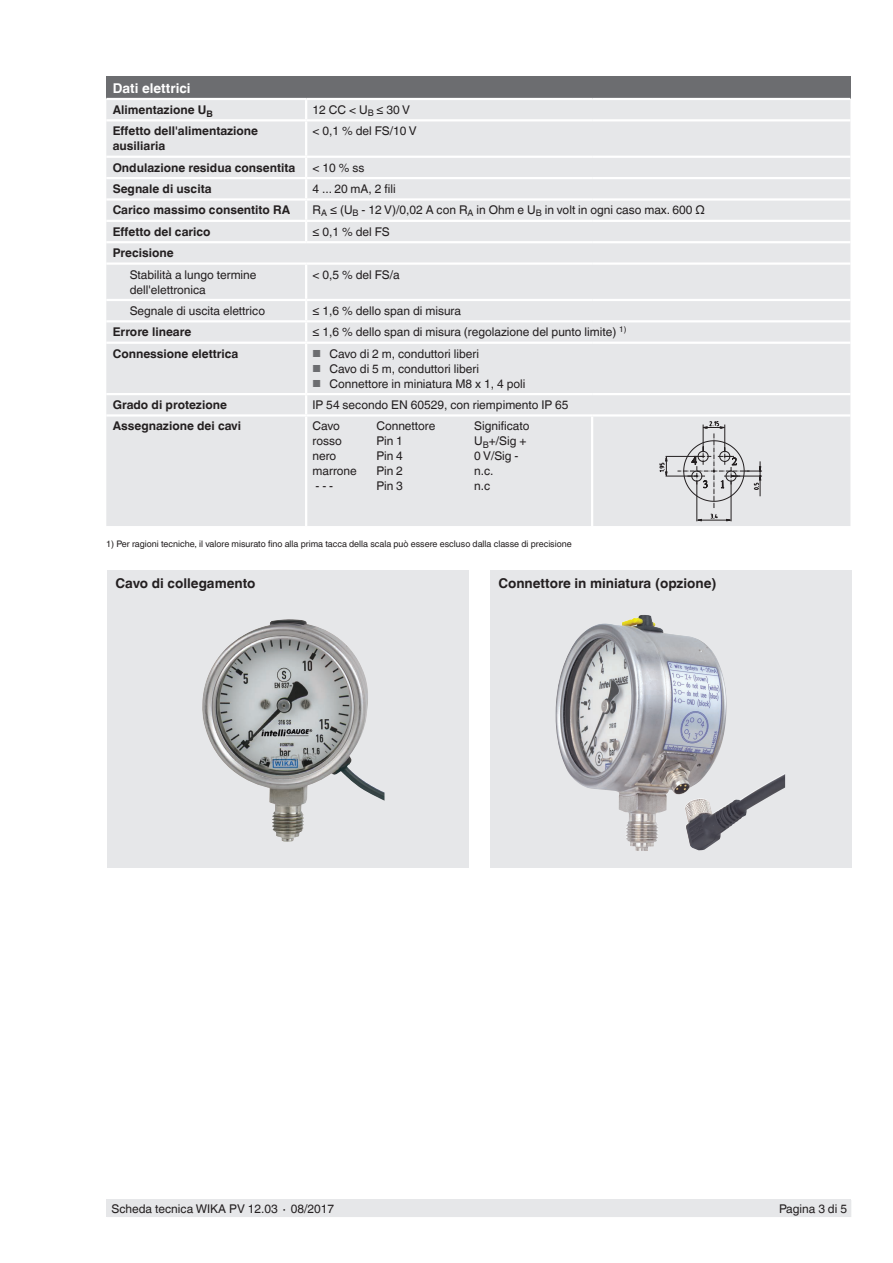
<style>
.page{position:relative;width:893px;height:1263px;background:#fff}
.page>*{position:absolute;margin:0;border:0;box-sizing:border-box;transform-origin:0 0}
.t1{font:700 13.5px "Helvetica World";color:#231f20}
.t2{font:700 13.5px "Helvetica World";color:#fff}
.t3{font:12px/15px "Helvetica World";color:#231f20}
.t4{font:700 12px/15px "Helvetica World";color:#231f20}
.t5{font:9px "Helvetica World";color:#231f20}
.s1{font-size:10.2px;color:#6c6d70}
</style>
<div class="page">
<div style="left:106px;top:1199px;width:744px;height:18px;background:#e6e7e9"></div>
<div style="left:107px;top:570px;width:362px;height:297px;background:#e6e7e9"></div>
<div style="left:490px;top:570px;width:361px;height:297px;background:#e6e7e9"></div>
<img style="left:202px;top:619px;width:182px;height:223px">
<div style="left:106px;top:77px;width:744px;height:22px;background:#6c6d70"></div>
<div style="left:106px;top:100px;width:744px;height:426px;background:#e6e7e9"></div>
<svg style="left:305px;top:100px;width:2px;height:19px"></svg>
<hr style="left:106px;top:119px;width:200px;height:2px;background:#fff">
<hr style="left:306px;top:119px;width:286px;height:2px;background:#fff">
<hr style="left:305px;top:121px;width:2px;height:35px;background:#fff">
<hr style="left:592px;top:119px;width:258px;height:2px;background:#fff">
<hr style="left:106px;top:156px;width:200px;height:2px;background:#fff">
<hr style="left:306px;top:156px;width:286px;height:2px;background:#fff">
<hr style="left:592px;top:156px;width:258px;height:2px;background:#fff">
<hr style="left:106px;top:177px;width:200px;height:2px;background:#fff">
<hr style="left:306px;top:177px;width:286px;height:2px;background:#fff">
<hr style="left:592px;top:177px;width:258px;height:2px;background:#fff">
<hr style="left:106px;top:198px;width:200px;height:3px;background:#fff">
<hr style="left:306px;top:198px;width:286px;height:3px;background:#fff">
<hr style="left:592px;top:198px;width:258px;height:3px;background:#fff">
<hr style="left:106px;top:220px;width:200px;height:2px;background:#fff">
<hr style="left:306px;top:220px;width:286px;height:2px;background:#fff">
<svg style="left:305px;top:158px;width:2px;height:83px"></svg>
<hr style="left:592px;top:220px;width:258px;height:2px;background:#fff">
<hr style="left:305px;top:265px;width:2px;height:34px;background:#fff">
<hr style="left:106px;top:299px;width:200px;height:2px;background:#fff">
<hr style="left:306px;top:299px;width:286px;height:2px;background:#fff">
<svg style="left:305px;top:301px;width:2px;height:19px"></svg>
<hr style="left:592px;top:299px;width:258px;height:2px;background:#fff">
<hr style="left:106px;top:320px;width:200px;height:2px;background:#fff">
<hr style="left:306px;top:320px;width:286px;height:2px;background:#fff">
<hr style="left:305px;top:322px;width:2px;height:20px;background:#fff">
<hr style="left:592px;top:320px;width:258px;height:2px;background:#fff">
<hr style="left:106px;top:342px;width:200px;height:2px;background:#fff">
<hr style="left:306px;top:342px;width:286px;height:2px;background:#fff">
<hr style="left:305px;top:344px;width:2px;height:49px;background:#fff">
<hr style="left:592px;top:342px;width:258px;height:2px;background:#fff">
<hr style="left:106px;top:393px;width:200px;height:2px;background:#fff">
<hr style="left:306px;top:393px;width:286px;height:2px;background:#fff">
<svg style="left:305px;top:395px;width:2px;height:19px"></svg>
<hr style="left:592px;top:393px;width:258px;height:2px;background:#fff">
<hr style="left:106px;top:414px;width:200px;height:3px;background:#fff">
<hr style="left:306px;top:414px;width:286px;height:3px;background:#fff">
<hr style="left:305px;top:417px;width:2px;height:109px;background:#fff">
<hr style="left:592px;top:414px;width:258px;height:3px;background:#fff">
<hr style="left:591px;top:417px;width:2px;height:109px;background:#fff">
<hr style="left:106px;top:98px;width:200px;height:2px;background:#fff">
<hr style="left:306px;top:98px;width:286px;height:2px;background:#fff">
<hr style="left:592px;top:98px;width:258px;height:2px;background:#fff">
<hr style="left:106px;top:241px;width:200px;height:2px;background:#fff">
<hr style="left:306px;top:241px;width:286px;height:2px;background:#fff">
<hr style="left:592px;top:241px;width:258px;height:2px;background:#fff">
<hr style="left:106px;top:262px;width:200px;height:3px;background:#fff">
<hr style="left:306px;top:262px;width:286px;height:3px;background:#fff">
<hr style="left:592px;top:262px;width:258px;height:3px;background:#fff">
<svg style="left:659px;top:422px;width:104px;height:100px;background:#d2d2d4"></svg>
<img style="left:555px;top:615px;width:215px;height:236px">
<p class="t2" style="left:113px;top:80px;width:80px">Dati elettrici</p>
<p class="t4" style="left:113px;top:102px;width:102px">Alimentazione U<sub>B</sub></p>
<p class="t3" style="left:313px;top:102px;width:99px">12 CC &lt; U<sub>B</sub> ≤ 30 V</p>
<p class="t4" style="left:113px;top:124px;width:147px">Effetto dell'alimentazione ausiliaria</p>
<p class="t3" style="left:313px;top:124px;width:106px">&lt; 0,1 % del FS/10 V</p>
<p class="t4" style="left:113px;top:160px;width:184px">Ondulazione residua consentita</p>
<p class="t3" style="left:313px;top:160px;width:53px">&lt; 10 % ss</p>
<p class="t4" style="left:113px;top:181px;width:100px">Segnale di uscita</p>
<p class="t3" style="left:313px;top:181px;width:85px">4 ... 20 mA, 2 fili</p>
<p class="t4" style="left:113px;top:203px;width:179px">Carico massimo consentito RA</p>
<p class="t3" style="left:313px;top:203px;width:394px">R<sub>A</sub> ≤ (U<sub>B</sub> - 12 V)/0,02 A con R<sub>A</sub> in Ohm e U<sub>B</sub> in volt in ogni caso max. 600 Ω</p>
<p class="t4" style="left:113px;top:224px;width:99px">Effetto del carico</p>
<p class="t3" style="left:313px;top:224px;width:79px">≤ 0,1 % del FS</p>
<p class="t4" style="left:113px;top:246px;width:63px">Precisione</p>
<p class="t3" style="left:130px;top:267px;width:128px">Stabilità a lungo termine dell'elettronica</p>
<p class="t3" style="left:313px;top:267px;width:89px">&lt; 0,5 % del FS/a</p>
<p class="t3" style="left:130px;top:303px;width:137px">Segnale di uscita elettrico</p>
<p class="t3" style="left:313px;top:303px;width:150px">≤ 1,6 % dello span di misura</p>
<p class="t4" style="left:113px;top:325px;width:80px">Errore lineare</p>
<p class="t3" style="left:313px;top:325px;width:315px">≤ 1,6 % dello span di misura (regolazione del punto limite) <sup>1)</sup></p>
<p class="t4" style="left:113px;top:346px;width:127px">Connessione elettrica</p>
<p class="t3" style="left:313px;top:346px;width:168px"><span class="s1">■</span> Cavo di 2 m, conduttori liberi</p>
<p class="t3" style="left:313px;top:361px;width:168px"><span class="s1">■</span> Cavo di 5 m, conduttori liberi</p>
<p class="t3" style="left:313px;top:376px;width:214px"><span class="s1">■</span> Connettore in miniatura M8 x 1, 4 poli</p>
<p class="t4" style="left:113px;top:397px;width:116px">Grado di protezione</p>
<p class="t3" style="left:313px;top:397px;width:258px">IP 54 secondo EN 60529, con riempimento IP 65</p>
<p class="t4" style="left:113px;top:419px;width:130px">Assegnazione dei cavi</p>
<p class="t3" style="left:313px;top:419px;width:29px">Cavo</p>
<p class="t3" style="left:376px;top:419px;width:61px">Connettore</p>
<p class="t3" style="left:474px;top:419px;width:57px">Significato</p>
<p class="t3" style="left:313px;top:434px;width:31px">rosso</p>
<p class="t3" style="left:376px;top:434px;width:28px">Pin 1</p>
<p class="t3" style="left:474px;top:434px;width:54px">U<sub>B</sub>+/Sig +</p>
<p class="t3" style="left:313px;top:449px;width:25px">nero</p>
<p class="t3" style="left:376px;top:449px;width:28px">Pin 4</p>
<p class="t3" style="left:474px;top:449px;width:46px">0 V/Sig -</p>
<p class="t3" style="left:313px;top:464px;width:46px">marrone</p>
<p class="t3" style="left:376px;top:464px;width:28px">Pin 2</p>
<p class="t3" style="left:474px;top:464px;width:21px">n.c.</p>
<p class="t3" style="left:315px;top:479px;width:19px">- - -</p>
<p class="t3" style="left:376px;top:479px;width:28px">Pin 3</p>
<p class="t3" style="left:474px;top:479px;width:18px">n.c</p>
<p class="t5" style="left:106px;top:539px;width:467px">1) Per ragioni tecniche, il valore misurato fino alla prima tacca della scala può essere escluso dalla classe di precisione</p>
<p class="t1" style="left:498px;top:575px;width:220px">Connettore in miniatura (opzione)</p>
<p class="t1" style="left:116px;top:575px;width:141px">Cavo di collegamento</p>
<p class="t3" style="left:111px;top:1201px;width:224px">Scheda tecnica WIKA PV 12.03 ∙ 08/2017</p>
<p class="t3" style="left:779px;top:1201px;width:70px">Pagina 3 di 5</p>
</div>
